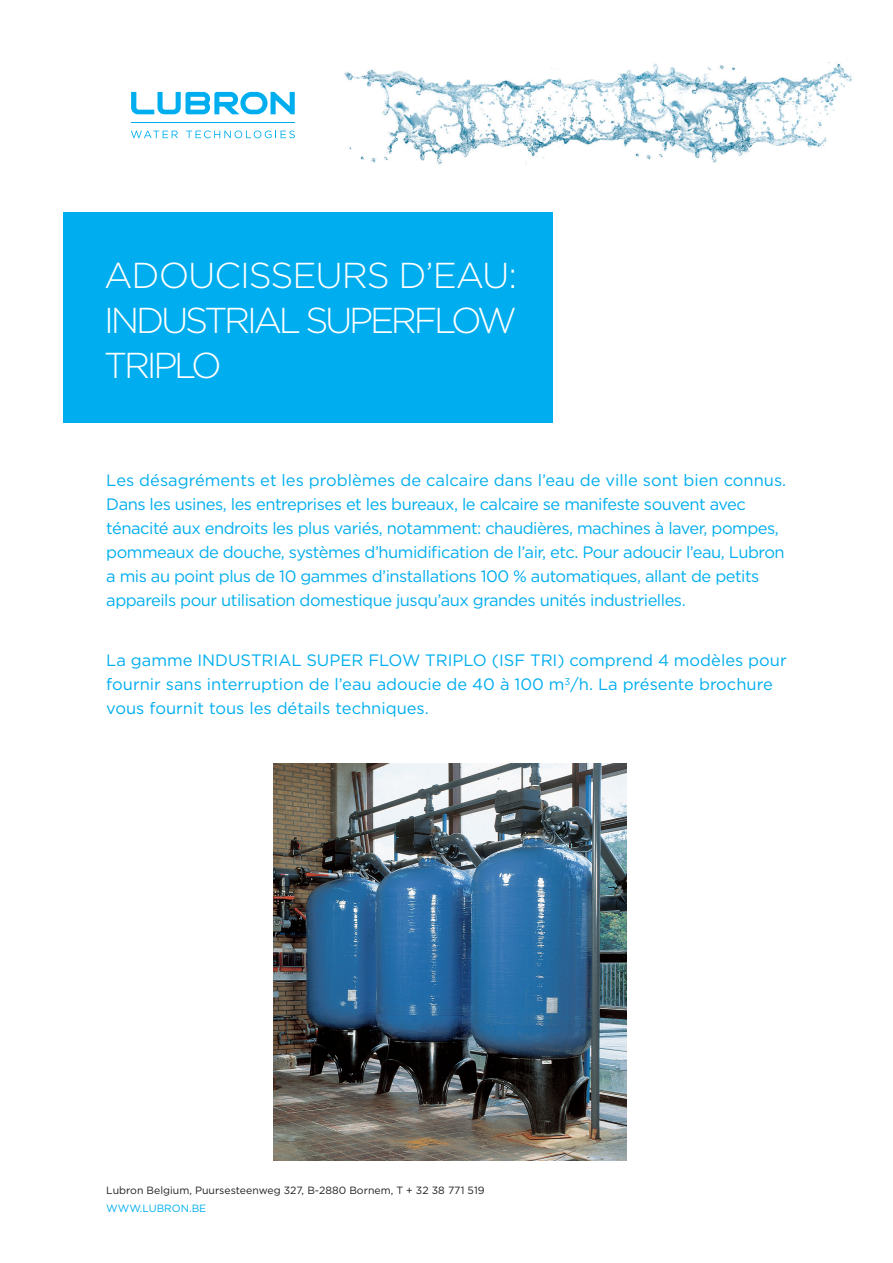
<style>
.page{position:relative;width:893px;height:1263px;background:#fff}
.page>*{position:absolute;margin:0;border:0;box-sizing:border-box;transform-origin:0 0}
.t1{font:300 36px/45px "Gotham";letter-spacing:-.09em;color:#fff;text-align:justify}
.Introduction{font:16.5px/24px "Gotham";letter-spacing:-.03em;color:#00aeef}
.Introduction-2{font:16.5px/24px "Gotham";color:#00aeef}
.t2{font:10.5px "Gotham";color:#231f20}
.t3{font:10.5px "Gotham";color:#00aeef}
</style>
<div class="page">
<img style="left:344px;top:62px;width:508px;height:103px">
<svg style="left:131px;top:92px;width:164px;height:22px"></svg>
<hr style="left:131px;top:122px;width:164px;height:1px;background:#00aeef">
<svg style="left:131px;top:131px;width:47px;height:7px"></svg>
<svg style="left:186px;top:130px;width:109px;height:8px"></svg>
<div style="left:64px;top:213px;width:489px;height:210px;background:#00aeef"></div>
<img style="left:273px;top:763px;width:353px;height:397px">
<p class="t1" style="left:104px;top:252px;width:414px">ADOUCISSEURS D’EAU:<br>INDUSTRIAL SUPERFLOW TRIPLO</p>
<p class="Introduction" style="left:106px;top:468px;width:681px">Les désagréments et les problèmes de calcaire dans l’eau de ville sont bien connus.<br>Dans les usines, les entreprises et les bureaux, le calcaire se manifeste souvent avec ténacité aux endroits les plus variés, notamment: chaudières, machines à laver, pompes, pommeaux de douche, systèmes d’humidification de l’air, etc. Pour adoucir l’eau, Lubron a mis au point plus de 10 gammes d’installations 100 % automatiques, allant de petits appareils pour utilisation domestique jusqu’aux grandes unités industrielles.</p>
<p class="Introduction-2" style="left:106px;top:648px;width:682px">La gamme INDUSTRIAL SUPER FLOW TRIPLO (ISF TRI) comprend 4 modèles pour fournir sans interruption de l’eau adoucie de 40 à 100 m<sup>3</sup>/h. La présente brochure vous fournit tous les détails techniques.</p>
<p class="t2" style="left:106px;top:1184px;width:380px">Lubron Belgium, Puursesteenweg 327, B-2880 Bornem, T + 32 38 771 519</p>
<p class="t3" style="left:106px;top:1202px;width:102px">WWW.LUBRON.BE</p>
</div>
